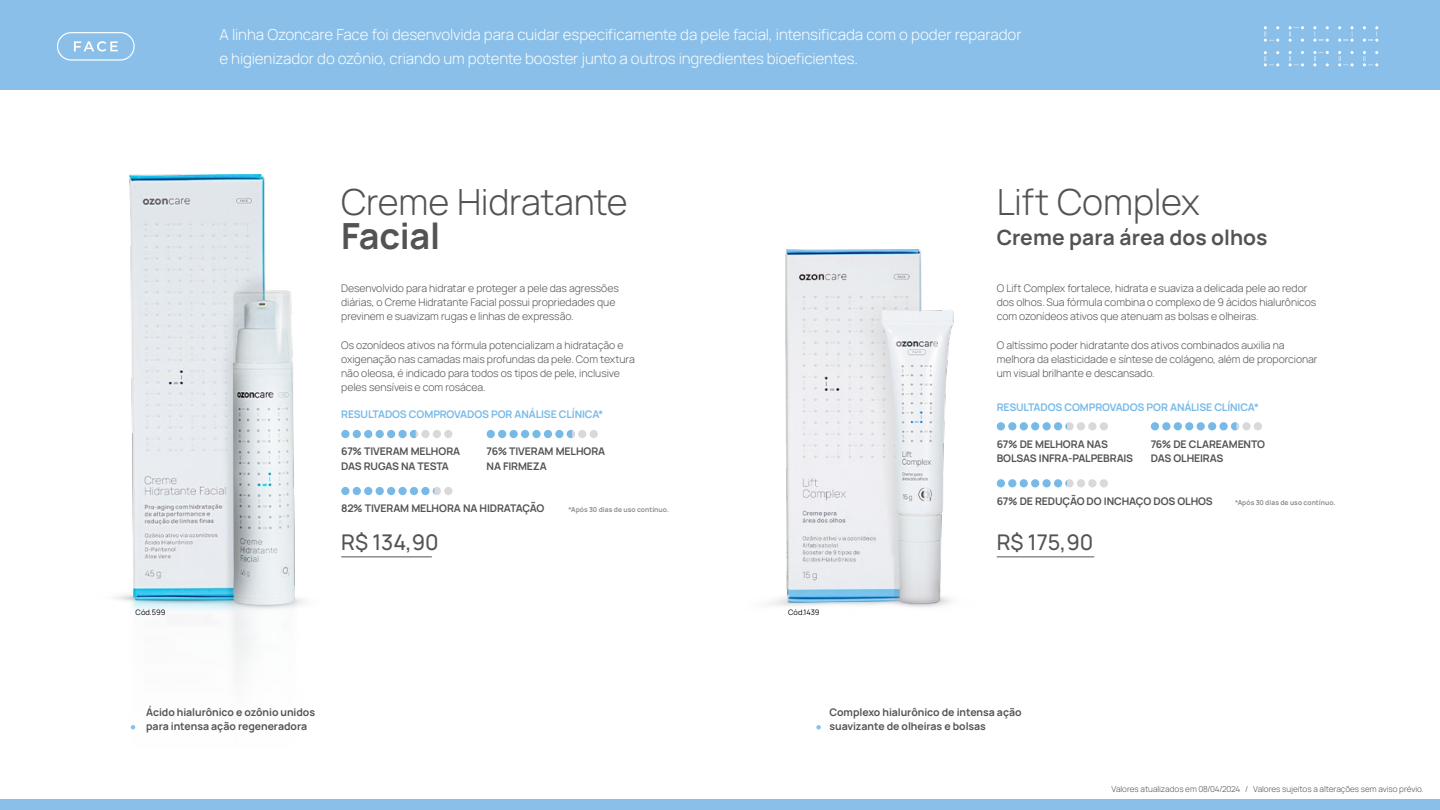
<style>
.page{position:relative;width:1440px;height:810px;background:#fff}
.page>*{position:absolute;margin:0;border:0;box-sizing:border-box;transform-origin:0 0}
.t1{font:300 36px "Manrope";letter-spacing:-.01em;color:#535353}
.t2{font:700 36px "Manrope";letter-spacing:-.01em;color:#535353}
.t3{font:500 21.6px "Manrope";color:#535353}
.t4{font:700 21px "Manrope";color:#535353}
.t5{font:300 15.15px/24px "Manrope";letter-spacing:-.01em;color:#fbfcfc}
.t6{font:300 10.5px/14.2px "Manrope";letter-spacing:-.005em;color:#535353}
.t7{font:700 10.5px/14.2px "Manrope";letter-spacing:-.01em;color:#535353}
.t8{font:700 10.5px "Manrope";letter-spacing:-.015em;color:#77bae7}
.t9{font:300 8.25px "Manrope";letter-spacing:-.005em;color:#535353}
.t10{font:7.5px "Manrope";color:#000}
.t11{font:700 6.75px "Manrope";letter-spacing:.01em;color:#898a8d}
</style>
<div class="page">
<div style="left:567px;top:430px;width:8px;height:8px;background:#77bae7;border-radius:50%"></div>
<div style="left:1231px;top:422px;width:8px;height:8px;background:#77bae7;border-radius:50%"></div>
<img style="left:115px;top:174px;width:188px;height:554px">
<img style="left:770px;top:249px;width:184px;height:358px">
<div style="left:0;top:0;width:1440px;height:90px;background:#89bfe9"></div>
<div style="left:0;top:800px;width:1440px;height:10px;background:#89bfe9"></div>
<hr style="left:341px;top:556px;width:91px;height:1px;background:#535353">
<hr style="left:997px;top:556px;width:97px;height:1px;background:#535353">
<svg style="left:57px;top:32px;width:78px;height:29px"></svg>
<svg style="left:1363px;top:51px;width:15px;height:15px"></svg>
<svg style="left:1313px;top:51px;width:16px;height:15px"></svg>
<svg style="left:1338px;top:26px;width:16px;height:16px"></svg>
<svg style="left:1363px;top:26px;width:15px;height:16px"></svg>
<svg style="left:1313px;top:26px;width:16px;height:16px"></svg>
<svg style="left:1338px;top:51px;width:16px;height:15px"></svg>
<svg style="left:1289px;top:26px;width:15px;height:16px"></svg>
<svg style="left:1264px;top:26px;width:15px;height:16px"></svg>
<svg style="left:1264px;top:51px;width:15px;height:15px"></svg>
<svg style="left:1289px;top:51px;width:15px;height:15px"></svg>
<svg style="left:131px;top:725px;width:4px;height:5px"></svg>
<svg style="left:816px;top:725px;width:5px;height:5px"></svg>
<div style="left:353px;top:430px;width:8px;height:8px;background:#77bae7;border-radius:50%"></div>
<div style="left:1008px;top:422px;width:8px;height:8px;background:#77bae7;border-radius:50%"></div>
<div style="left:353px;top:487px;width:8px;height:8px;background:#77bae7;border-radius:50%"></div>
<div style="left:1008px;top:479px;width:8px;height:8px;background:#77bae7;border-radius:50%"></div>
<div style="left:341px;top:430px;width:8px;height:8px;background:#77bae7;border-radius:50%"></div>
<div style="left:997px;top:422px;width:8px;height:8px;background:#77bae7;border-radius:50%"></div>
<div style="left:341px;top:487px;width:8px;height:8px;background:#77bae7;border-radius:50%"></div>
<div style="left:997px;top:479px;width:8px;height:8px;background:#77bae7;border-radius:50%"></div>
<div style="left:364px;top:430px;width:8px;height:8px;background:#77bae7;border-radius:50%"></div>
<div style="left:1020px;top:422px;width:8px;height:8px;background:#77bae7;border-radius:50%"></div>
<div style="left:364px;top:487px;width:8px;height:8px;background:#77bae7;border-radius:50%"></div>
<div style="left:1020px;top:479px;width:8px;height:8px;background:#77bae7;border-radius:50%"></div>
<div style="left:376px;top:430px;width:8px;height:8px;background:#77bae7;border-radius:50%"></div>
<div style="left:1031px;top:422px;width:8px;height:8px;background:#77bae7;border-radius:50%"></div>
<div style="left:376px;top:487px;width:8px;height:8px;background:#77bae7;border-radius:50%"></div>
<div style="left:1031px;top:479px;width:8px;height:8px;background:#77bae7;border-radius:50%"></div>
<div style="left:387px;top:430px;width:8px;height:8px;background:#77bae7;border-radius:50%"></div>
<div style="left:1043px;top:422px;width:8px;height:8px;background:#77bae7;border-radius:50%"></div>
<div style="left:387px;top:487px;width:8px;height:8px;background:#77bae7;border-radius:50%"></div>
<div style="left:1043px;top:479px;width:8px;height:8px;background:#77bae7;border-radius:50%"></div>
<div style="left:398px;top:430px;width:9px;height:8px;background:#77bae7;border-radius:50%"></div>
<div style="left:1054px;top:422px;width:8px;height:8px;background:#77bae7;border-radius:50%"></div>
<div style="left:398px;top:487px;width:9px;height:8px;background:#77bae7;border-radius:50%"></div>
<div style="left:1054px;top:479px;width:8px;height:8px;background:#77bae7;border-radius:50%"></div>
<div style="left:410px;top:430px;width:8px;height:8px;background:#dad8da;border-radius:50%"></div>
<svg style="left:1065px;top:422px;width:9px;height:8px"></svg>
<div style="left:410px;top:487px;width:8px;height:8px;background:#77bae7;border-radius:50%"></div>
<svg style="left:1065px;top:479px;width:9px;height:8px"></svg>
<div style="left:421px;top:430px;width:9px;height:8px;background:#dad8da;border-radius:50%"></div>
<div style="left:1077px;top:422px;width:8px;height:8px;background:#dad8da;border-radius:50%"></div>
<div style="left:421px;top:487px;width:9px;height:8px;background:#77bae7;border-radius:50%"></div>
<div style="left:1077px;top:479px;width:8px;height:8px;background:#dad8da;border-radius:50%"></div>
<div style="left:433px;top:430px;width:8px;height:8px;background:#dad8da;border-radius:50%"></div>
<div style="left:1088px;top:422px;width:9px;height:8px;background:#dad8da;border-radius:50%"></div>
<svg style="left:433px;top:487px;width:8px;height:8px"></svg>
<div style="left:1088px;top:479px;width:9px;height:8px;background:#dad8da;border-radius:50%"></div>
<div style="left:444px;top:430px;width:8px;height:8px;background:#dad8da;border-radius:50%"></div>
<div style="left:1100px;top:422px;width:8px;height:8px;background:#dad8da;border-radius:50%"></div>
<div style="left:444px;top:487px;width:8px;height:8px;background:#dad8da;border-radius:50%"></div>
<div style="left:1100px;top:479px;width:8px;height:8px;background:#dad8da;border-radius:50%"></div>
<div style="left:487px;top:430px;width:8px;height:8px;background:#77bae7;border-radius:50%"></div>
<div style="left:1151px;top:422px;width:8px;height:8px;background:#77bae7;border-radius:50%"></div>
<div style="left:498px;top:430px;width:8px;height:8px;background:#77bae7;border-radius:50%"></div>
<div style="left:1162px;top:422px;width:9px;height:8px;background:#77bae7;border-radius:50%"></div>
<div style="left:510px;top:430px;width:8px;height:8px;background:#77bae7;border-radius:50%"></div>
<div style="left:1174px;top:422px;width:8px;height:8px;background:#77bae7;border-radius:50%"></div>
<div style="left:521px;top:430px;width:8px;height:8px;background:#77bae7;border-radius:50%"></div>
<div style="left:1185px;top:422px;width:8px;height:8px;background:#77bae7;border-radius:50%"></div>
<div style="left:532px;top:430px;width:9px;height:8px;background:#77bae7;border-radius:50%"></div>
<div style="left:1197px;top:422px;width:8px;height:8px;background:#77bae7;border-radius:50%"></div>
<div style="left:544px;top:430px;width:8px;height:8px;background:#77bae7;border-radius:50%"></div>
<div style="left:1208px;top:422px;width:8px;height:8px;background:#77bae7;border-radius:50%"></div>
<div style="left:555px;top:430px;width:9px;height:8px;background:#77bae7;border-radius:50%"></div>
<div style="left:1219px;top:422px;width:9px;height:8px;background:#77bae7;border-radius:50%"></div>
<div style="left:578px;top:430px;width:8px;height:8px;background:#dad8da;border-radius:50%"></div>
<div style="left:1242px;top:422px;width:9px;height:8px;background:#dad8da;border-radius:50%"></div>
<div style="left:590px;top:430px;width:8px;height:8px;background:#dad8da;border-radius:50%"></div>
<div style="left:1254px;top:422px;width:8px;height:8px;background:#dad8da;border-radius:50%"></div>
<svg style="left:572px;top:430px;width:3px;height:8px"></svg>
<svg style="left:1236px;top:422px;width:3px;height:8px"></svg>
<svg style="left:410px;top:430px;width:6px;height:8px"></svg>
<h3 class="t5" style="left:220px;top:21px;width:804px">A linha Ozoncare Face foi desenvolvida para cuidar especificamente da pele facial, intensificada com o poder reparador e higienizador do ozônio, criando um potente booster junto a outros ingredientes bioeficientes.</h3>
<h1 class="t1" style="left:341px;top:175px;width:288px">Creme Hidratante</h1>
<h1 class="t2" style="left:341px;top:206px;width:100px">Facial</h1>
<p class="t6" style="left:341px;top:280px;width:279px">Desenvolvido para hidratar e proteger a pele das agressões diárias, o Creme Hidratante Facial possui propriedades que previnem e suavizam rugas e linhas de expressão.</p>
<p class="t6" style="left:341px;top:337px;width:295px">Os ozonídeos ativos na fórmula potencializam a hidratação e oxigenação nas camadas mais profundas da pele. Com textura não oleosa, é indicado para todos os tipos de pele, inclusive peles sensíveis e com rosácea.</p>
<p class="t8" style="left:341px;top:406px;width:264px">RESULTADOS COMPROVADOS POR ANÁLISE CLÍNICA*</p>
<h1 class="t1" style="left:997px;top:175px;width:204px">Lift Complex</h1>
<h3 class="t4" style="left:997px;top:220px;width:272px">Creme para área dos olhos</h3>
<p class="t6" style="left:997px;top:280px;width:321px">O Lift Complex fortalece, hidrata e suaviza a delicada pele ao redor dos olhos. Sua fórmula combina o complexo de 9 ácidos hialurônicos com ozonídeos ativos que atenuam as bolsas e olheiras.</p>
<p class="t6" style="left:997px;top:337px;width:322px">O altíssimo poder hidratante dos ativos combinados auxilia na melhora da elasticidade e síntese de colágeno, além de proporcionar um visual brilhante e descansado.</p>
<p class="t8" style="left:997px;top:398px;width:264px">RESULTADOS COMPROVADOS POR ANÁLISE CLÍNICA*</p>
<p class="t7" style="left:341px;top:444px;width:121px">67% TIVERAM MELHORA<br>DAS RUGAS NA TESTA</p>
<p class="t7" style="left:997px;top:436px;width:138px">67% DE MELHORA NAS<br>BOLSAS INFRA-PALPEBRAIS</p>
<p class="t7" style="left:341px;top:501px;width:205px">82% TIVERAM MELHORA NA HIDRATAÇÃO</p>
<p class="t7" style="left:487px;top:444px;width:120px">76% TIVERAM MELHORA<br>NA FIRMEZA</p>
<p class="t7" style="left:1151px;top:436px;width:116px">76% DE CLAREAMENTO<br>DAS OLHEIRAS</p>
<p class="t7" style="left:997px;top:493px;width:218px">67% DE REDUÇÃO DO INCHAÇO DOS OLHOS</p>
<p class="t11" style="left:1235px;top:497px;width:102px">*Após 30 dias de uso contínuo.</p>
<p class="t11" style="left:568px;top:504px;width:102px">*Após 30 dias de uso contínuo.</p>
<h2 class="t3" style="left:341px;top:525px;width:99px">R$ 134,90</h2>
<p class="t10" style="left:136px;top:606px;width:31px">Cód.599</p>
<p class="t10" style="left:788px;top:606px;width:33px">Cód.1439</p>
<h2 class="t3" style="left:997px;top:525px;width:98px">R$ 175,90</h2>
<p class="t7" style="left:146px;top:704px;width:170px">Ácido hialurônico e ozônio unidos para intensa ação regeneradora</p>
<p class="t7" style="left:829px;top:704px;width:194px">Complexo hialurônico de intensa ação suavizante de olheiras e bolsas</p>
<p class="t9" style="left:1112px;top:783px;width:314px">Valores atualizados em 08/04/2024 / Valores sujeitos a alterações sem aviso prévio.</p>
</div>
